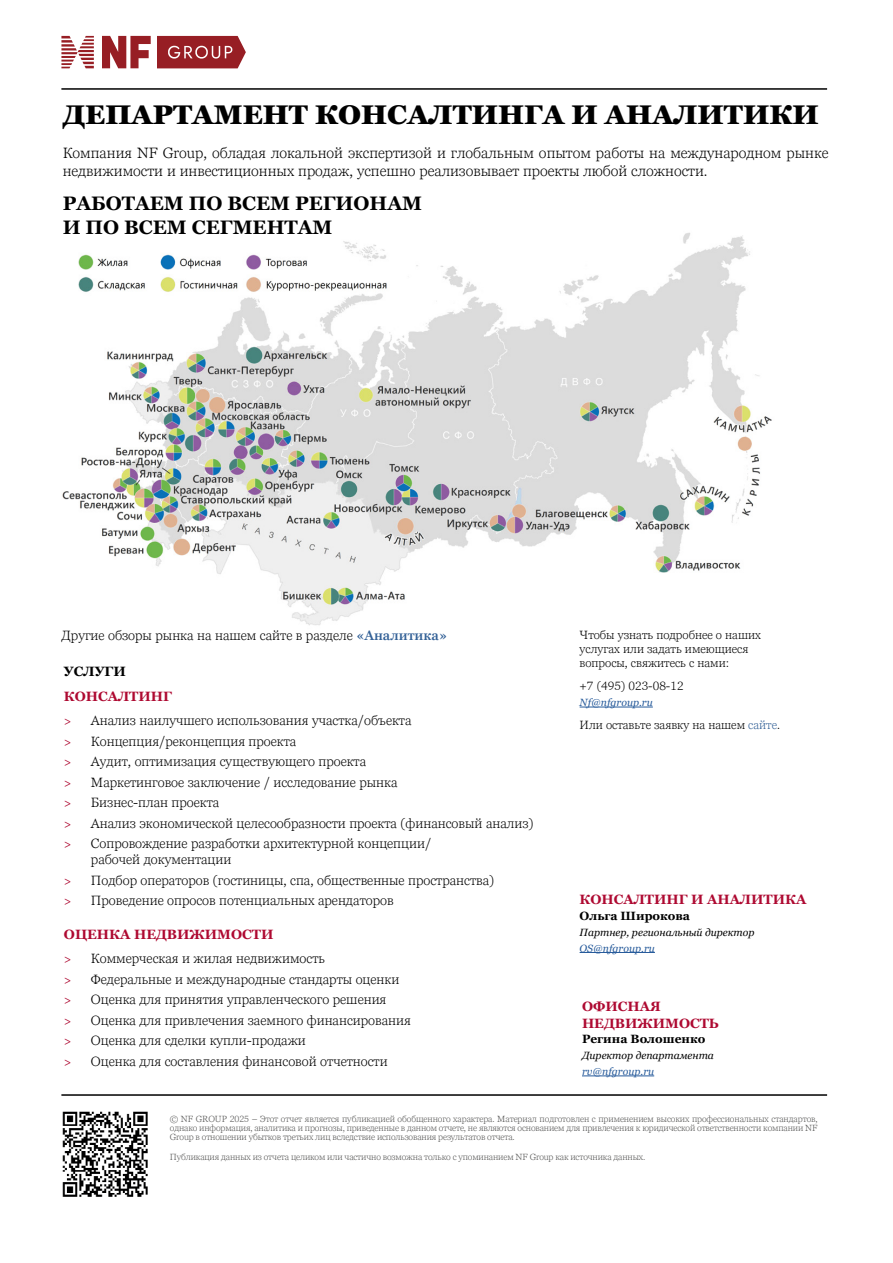
<style>
.page{position:relative;width:893px;height:1263px;background:#fff}
.page>*{position:absolute;margin:0;border:0;box-sizing:border-box;transform-origin:0 0}
.t1{font:900 27px "Georgia Pro";color:#000}
.t2{font:700 19.5px/23.4px "Georgia Pro";color:#000}
.t3{font:300 15px/18px "Georgia Pro";color:#000}
.t4{font:300 13.5px/20.4px "Georgia Pro";color:#000}
.t5{font:700 13.5px/16.5px "Georgia Pro";color:#ae0931}
.t6{font:700 13.5px "Georgia Pro";color:#000}
.t7{font:300 12px/14.4px "Georgia Pro";color:#000}
.t8{font:700 12px "Georgia Pro";color:#000}
.t9{font:italic 10.5px "Georgia Pro";color:#000}
.t10{font:italic 10.5px "Georgia Pro";color:#275b9b}
.t11{font:300 9px/9px "Georgia Pro";letter-spacing:-.015em;color:#575756;text-align:justify}
.s1{font-weight:600;color:#336197}
.s2{font-weight:700;color:#ae0931}
.s3{font-weight:400;font-size:12px;color:#ae0931}
.s4{color:#336197}
</style>
<div class="page">
<hr style="left:582px;top:1076px;width:72px;height:1px;background:#275b9b">
<img style="left:62px;top:232px;width:710px;height:393px">
<img style="left:62px;top:1111px;width:86px;height:86px">
<hr style="left:61px;top:1094px;width:766px;height:2px;background:#000">
<hr style="left:61px;top:88px;width:766px;height:2px;background:#000">
<hr style="left:580px;top:707px;width:73px;height:1px;background:#275b9b">
<hr style="left:580px;top:952px;width:75px;height:1px;background:#275b9b">
<svg style="left:102px;top:36px;width:49px;height:32px"></svg>
<svg style="left:61px;top:36px;width:33px;height:32px"></svg>
<svg style="left:157px;top:36px;width:89px;height:32px;background:#a43b40"></svg>
<h1 class="t1" style="left:63px;top:100px;width:757px">ДЕПАРТАМЕНТ КОНСАЛТИНГА И АНАЛИТИКИ</h1>
<p class="t3" style="left:63px;top:144px;width:767px">Компания NF Group, обладая локальной экспертизой и глобальным опытом работы на международном рынке недвижимости и инвестиционных продаж, успешно реализовывает проекты любой сложности.</p>
<h2 class="t2" style="left:63px;top:193px;width:361px">РАБОТАЕМ ПО ВСЕМ РЕГИОНАМ<br>И ПО ВСЕМ СЕГМЕНТАМ</h2>
<p class="t4" style="left:61px;top:625px;width:387px">Другие обзоры рынка на нашем сайте в разделе <span class="s1">«Аналитика»</span></p>
<p class="t6" style="left:64px;top:664px;width:63px">УСЛУГИ</p>
<p class="t4" style="left:64px;top:684px;width:349px;line-height:24.8px"><span class="s2">КОНСАЛТИНГ<br></span><span class="s3">&gt;</span> Анализ наилучшего использования участка/объекта</p>
<p class="t4" style="left:64px;top:732px;width:471px"><span class="s3">&gt;</span> Концепция/реконцепция проекта<br><span class="s3">&gt;</span> Аудит, оптимизация существующего проекта<br><span class="s3">&gt;</span> Маркетинговое заключение / исследование рынка<br><span class="s3">&gt;</span> Бизнес-план проекта<br><span class="s3">&gt;</span> Анализ экономической целесообразности проекта (финансовый анализ) <span class="s3">&gt;</span> Сопровождение разработки архитектурной концепции/</p>
<p class="t4" style="left:64px;top:850px;width:432px;text-indent:27px">рабочей документации<br><span class="s3">&gt;</span> Подбор операторов (гостиницы, спа, общественные пространства) <span class="s3">&gt;</span> Проведение опросов потенциальных арендаторов</p>
<p class="t4" style="left:64px;top:922px;width:263px;line-height:24.8px"><span class="s2">ОЦЕНКА НЕДВИЖИМОСТИ<br></span><span class="s3">&gt;</span> Коммерческая и жилая недвижимость</p>
<p class="t4" style="left:64px;top:969px;width:349px"><span class="s3">&gt;</span> Федеральные и международные стандарты оценки<br><span class="s3">&gt;</span> Оценка для принятия управленческого решения<br><span class="s3">&gt;</span> Оценка для привлечения заемного финансирования <span class="s3">&gt;</span> Оценка для сделки купли-продажи<br><span class="s3">&gt;</span> Оценка для составления финансовой отчетности</p>
<p class="t7" style="left:580px;top:628px;width:183px">Чтобы узнать подробнее о наших услугах или задать имеющиеся вопросы, свяжитесь с нами:</p>
<p class="t7" style="left:580px;top:679px;width:105px">+7 (495) 023-08-12</p>
<p class="t10" style="left:580px;top:696px;width:75px">Nf@nfgroup.ru</p>
<p class="t7" style="left:580px;top:718px;width:202px">Или оставьте заявку на нашем <span class="s4">сайте</span>.</p>
<p class="t5" style="left:580px;top:892px;width:228px">КОНСАЛТИНГ И АНАЛИТИКА</p>
<p class="t8" style="left:580px;top:909px;width:112px">Ольга Широкова</p>
<p class="t9" style="left:580px;top:926px;width:176px">Партнер, региональный директор</p>
<p class="t10" style="left:580px;top:942px;width:77px">OS@nfgroup.ru</p>
<p class="t5" style="left:582px;top:999px;width:138px">ОФИСНАЯ<br>НЕДВИЖИМОСТЬ</p>
<p class="t8" style="left:582px;top:1032px;width:125px">Регина Волошенко</p>
<p class="t9" style="left:582px;top:1049px;width:133px">Директор департамента</p>
<p class="t10" style="left:582px;top:1065px;width:74px">rv@nfgroup.ru</p>
<p class="t11" style="left:170px;top:1114px;width:649px">© NF GROUP 2025 – Этот отчет является публикацией обобщенного характера. Материал подготовлен с применением высоких профессиональных стандартов, однако информация, аналитика и прогнозы, приведенные в данном отчете, не являются основанием для привлечения к юридической ответственности компании NF Group в отношении убытков третьих лиц вследствие использования результатов отчета.</p>
<p class="t11" style="left:170px;top:1152px;width:477px">Публикация данных из отчета целиком или частично возможна только с упоминанием NF Group как источника данных.</p>
</div>
